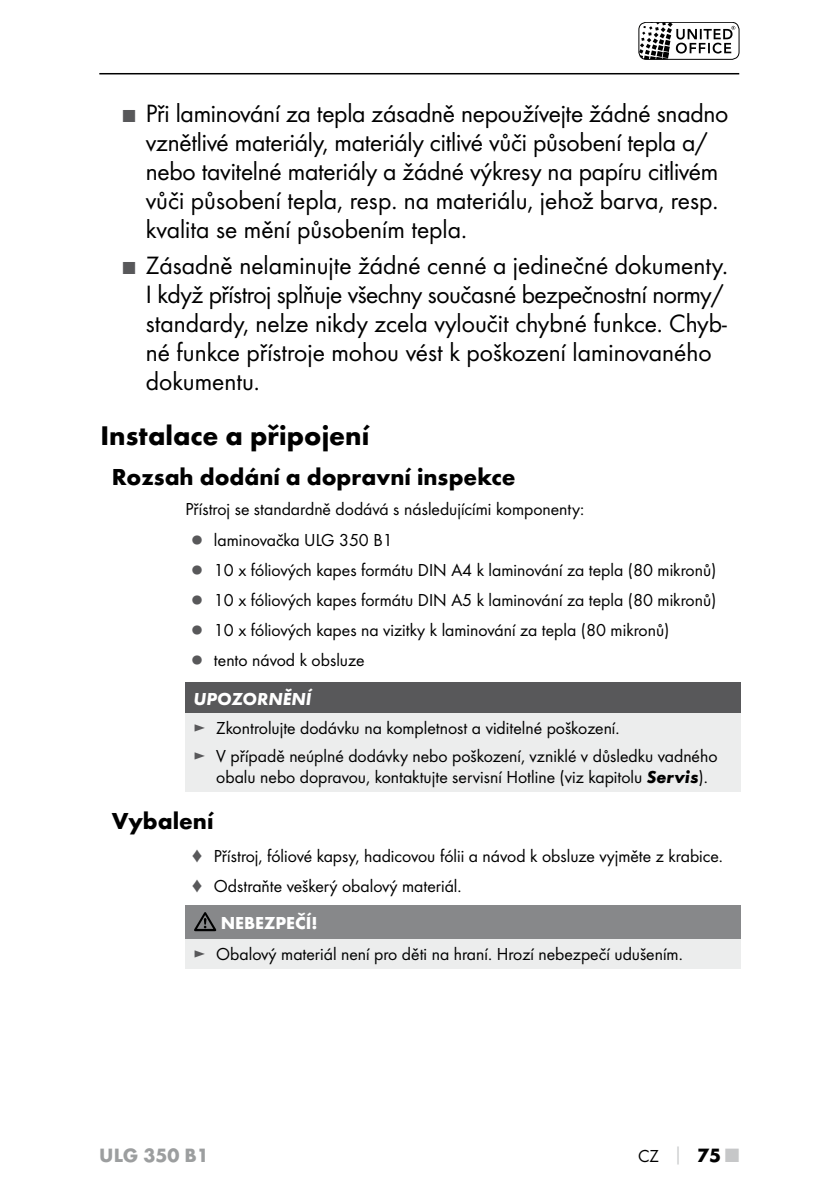
<style>
.page{position:relative;width:840px;height:1191px;background:#fff}
.page>*{position:absolute;margin:0;border:0;box-sizing:border-box;transform-origin:0 0}
.t1{font:700 28px "Futura";color:#000}
.t2{font:26px/29px "Futura Boo";letter-spacing:-.01em;color:#000}
.t3{font:700 24px "Futura";color:#000}
.t4{font:700 20px "Futura";color:#9c9e9f}
.t5{font:18px/30px "Futura Boo";color:#000}
.t6{font:italic 700 18px "Futura";color:#fff}
.t7{font:700 18px "Futura";color:#fff}
.s1{font-size:18px;color:#58585a}
.s2{color:#58585a}
.s3{font-family:"Futura";font-weight:700;font-style:italic}
.s4{color:#c6c7c8}
.s5{font-family:"Futura";font-weight:700;font-size:20px}
.s6{font-family:"Futura";font-weight:700;font-size:20px;color:#c6c7c8}
</style>
<div class="page">
<svg style="left:638px;top:22px;width:96px;height:36px"></svg>
<div style="left:638px;top:22px;width:100px;height:38px;border:1px solid #000;border-radius:7px"></div>
<hr style="left:99px;top:73px;width:639px;height:1px;background:#000">
<div style="left:185px;top:682px;width:555px;height:31px;background:#58585a"></div>
<div style="left:185px;top:713px;width:555px;height:78px;background:#eceded"></div>
<div style="left:185px;top:905px;width:555px;height:34px;background:#87888a"></div>
<div style="left:185px;top:939px;width:555px;height:29px;background:#eceded"></div>
<svg style="left:194px;top:912px;width:22px;height:19px"></svg>
<p class="t2" style="left:146px;top:98px;width:583px;text-indent:-23px"><span class="s1">■</span> Při laminování za tepla zásadně nepoužívejte žádné snadno vznětlivé materiály, materiály citlivé vůči působení tepla a/ nebo tavitelné materiály a žádné výkresy na papíru citlivém vůči působení tepla, resp. na materiálu, jehož barva, resp. kvalita se mění působením tepla.</p>
<p class="t2" style="left:146px;top:251px;width:582px;text-indent:-23px"><span class="s1">■</span> Zásadně nelaminujte žádné cenné a jedinečné dokumenty.<br>I když přístroj splňuje všechny současné bezpečnostní normy/ standardy, nelze nikdy zcela vyloučit chybné funkce. Chyb&shy;né funkce přístroje mohou vést k poškození laminovaného dokumentu.</p>
<h1 class="t1" style="left:100px;top:418px;width:270px">Instalace a připojení</h1>
<h3 class="t3" style="left:112px;top:462px;width:405px">Rozsah dodání a dopravní inspekce</h3>
<p class="t5" style="left:191px;top:494px;width:526px;text-indent:-6px">Přístroj se standardně dodává s následujícími komponenty:<br><span class="s2">▯</span> laminovačka ULG 350 B1<br><span class="s2">▯</span> 10 x fóliových kapes formátu DIN A4 k laminování za tepla (80 mikronů) <span class="s2">▯</span> 10 x fóliových kapes formátu DIN A5 k laminování za tepla (80 mikronů) <span class="s2">▯</span> 10 x fóliových kapes na vizitky k laminování za tepla (80 mikronů)<br><span class="s2">▯</span> tento návod k obsluze</p>
<p class="t6" style="left:193px;top:687px;width:119px">UPOZORNĚNÍ</p>
<p class="t5" style="left:193px;top:714px;width:525px;line-height:27.2px"><span class="s2">►</span> Zkontrolujte dodávku na kompletnost a viditelné poškození.<br><span class="s2">►</span> V případě neúplné dodávky nebo poškození, vzniklé v důsledku vadného</p>
<p class="t5" style="left:216px;top:762px;width:490px">obalu nebo dopravou, kontaktujte servisní Hotline (viz kapitolu <span class="s3">Servis</span>).</p>
<h3 class="t3" style="left:112px;top:806px;width:103px">Vybalení</h3>
<p class="t5" style="left:191px;top:841px;width:530px"><span class="s2">♦</span> Přístroj, fóliové kapsy, hadicovou fólii a návod k obsluze vyjměte z krabice. <span class="s2">♦</span> Odstraňte veškerý obalový materiál.</p>
<p class="t7" style="left:221px;top:911px;width:98px">NEBEZPEČÍ!</p>
<p class="t5" style="left:193px;top:939px;width:488px"><span class="s2">►</span> Obalový materiál není pro děti na hraní. Hrozí nebezpečí udušením.</p>
<p class="t4" style="left:99px;top:1143px;width:111px">ULG 350 B1</p>
<p class="t5" style="left:638px;top:1140px;width:102px">CZ <span class="s4">│</span> <span class="s5">75</span> <span class="s6">■</span></p>
</div>
